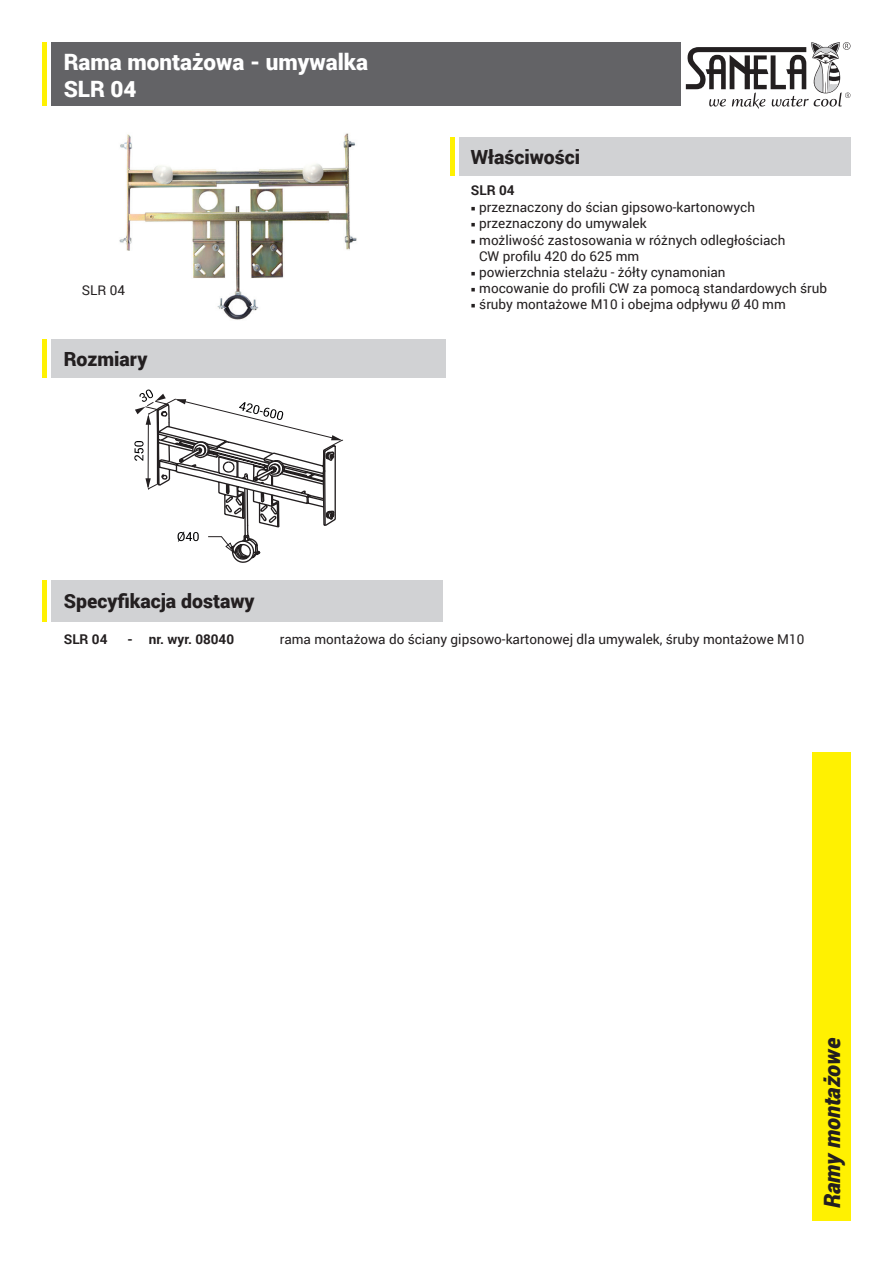
<style>
.page{position:relative;width:893px;height:1263px;background:#fff}
.page>*{position:absolute;margin:0;border:0;box-sizing:border-box;transform-origin:0 0}
.t1{font:900 22.5px "Roboto";color:#fff}
.t2{font:italic 900 22.5px "Roboto";color:#231f20}
.t3{font:900 19.5px "Roboto";color:#231f20}
.t4{font:13.5px "Roboto";color:#231f20}
.t5{font:700 13.5px "Roboto";color:#231f20}
</style>
<div class="page">
<div style="left:51px;top:43px;width:629px;height:63px;background:#636366"></div>
<hr style="left:43px;top:43px;width:4px;height:63px;background:#fff101">
<div style="left:459px;top:137px;width:391px;height:38px;background:#d1d2d4"></div>
<hr style="left:451px;top:137px;width:4px;height:38px;background:#fff101">
<img style="left:119px;top:133px;width:238px;height:187px">
<div style="left:51px;top:339px;width:395px;height:38px;background:#d1d2d4"></div>
<hr style="left:43px;top:339px;width:4px;height:38px;background:#fff101">
<svg style="left:134px;top:389px;width:209px;height:174px"></svg>
<div style="left:51px;top:580px;width:391px;height:42px;background:#d1d2d4"></div>
<hr style="left:43px;top:580px;width:4px;height:42px;background:#fff101">
<div style="left:812px;top:752px;width:38px;height:468px;background:#fff101"></div>
<svg style="left:686px;top:42px;width:164px;height:67px"></svg>
<p class="t1" style="left:64px;top:46px;width:306px">Rama montażowa - umywalka</p>
<p class="t1" style="left:64px;top:73px;width:74px">SLR 04</p>
<p class="t4" style="left:82px;top:280px;width:45px">SLR 04</p>
<p class="t3" style="left:64px;top:345px;width:85px">Rozmiary</p>
<p class="t3" style="left:471px;top:143px;width:111px">Właściwości</p>
<p class="t5" style="left:471px;top:181px;width:45px">SLR 04</p>
<p class="t4" style="left:471px;top:198px;width:286px">○ przeznaczony do ścian gipsowo-kartonowych</p>
<p class="t4" style="left:471px;top:214px;width:177px">○ przeznaczony do umywalek</p>
<p class="t4" style="left:471px;top:230px;width:316px">○ możliwość zastosowania w różnych odległościach</p>
<p class="t4" style="left:479px;top:246px;width:162px">CW profilu 420 do 625 mm</p>
<p class="t4" style="left:471px;top:263px;width:256px">○ powierzchnia stelażu - żółty cynamonian</p>
<p class="t4" style="left:471px;top:279px;width:358px">○ mocowanie do profili CW za pomocą standardowych śrub</p>
<p class="t4" style="left:471px;top:295px;width:316px">○ śruby montażowe M10 i obejma odpływu Ø 40 mm</p>
<p class="t3" style="left:64px;top:587px;width:192px">Specyfikacja dostawy</p>
<p class="t5" style="left:64px;top:630px;width:45px">SLR 04</p>
<p class="t5" style="left:128px;top:630px;width:108px">- nr. wyr. 08040</p>
<p class="t4" style="left:280px;top:630px;width:526px">rama montażowa do ściany gipsowo-kartonowej dla umywalek, śruby montażowe M10</p>
<p class="t2" style="left:816px;top:1208px;width:171px;rotate:-90deg">Ramy montażowe</p>
</div>
